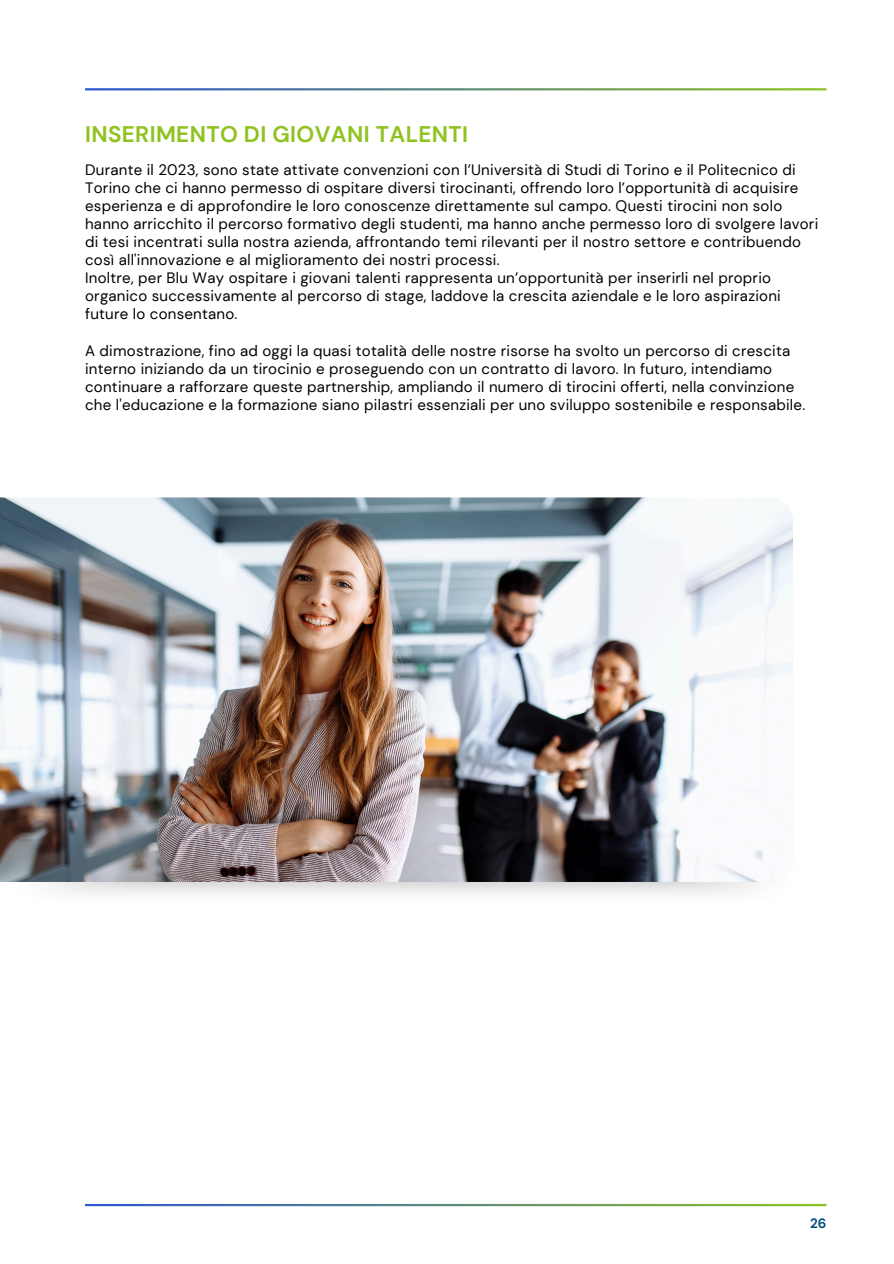
<style>
.page{position:relative;width:894px;height:1264px;background:#fff}
.page>*{position:absolute;margin:0;border:0;box-sizing:border-box;transform-origin:0 0}
.t1{font:700 22.5px "DM Sans";letter-spacing:.015em;color:#90c221}
.t2{font:15px/18px "DM Sans";letter-spacing:.015em;color:#000}
.t3{font:700 13.5px "DM Sans";color:#004c7f}
</style>
<div class="page">
<img style="left:0;top:497px;width:792px;height:385px">
<p class="t1" style="left:85px;top:120px;width:384px">INSERIMENTO DI GIOVANI TALENTI</p>
<p class="t2" style="left:85px;top:161px;width:734px">Durante il 2023, sono state attivate convenzioni con l’Università di Studi di Torino e il Politecnico di Torino che ci hanno permesso di ospitare diversi tirocinanti, offrendo loro l’opportunità di acquisire esperienza e di approfondire le loro conoscenze direttamente sul campo. Questi tirocini non solo hanno arricchito il percorso formativo degli studenti, ma hanno anche permesso loro di svolgere lavori di tesi incentrati sulla nostra azienda, affrontando temi rilevanti per il nostro settore e contribuendo così all'innovazione e al miglioramento dei nostri processi.</p>
<p class="t2" style="left:85px;top:269px;width:687px">Inoltre, per Blu Way ospitare i giovani talenti rappresenta un’opportunità per inserirli nel proprio</p>
<p class="t2" style="left:85px;top:287px;width:697px">organico successivamente al percorso di stage, laddove la crescita aziendale e le loro aspirazioni</p>
<p class="t2" style="left:85px;top:305px;width:154px">future lo consentano.</p>
<p class="t2" style="left:85px;top:341px;width:706px">A dimostrazione, fino ad oggi la quasi totalità delle nostre risorse ha svolto un percorso di crescita</p>
<p class="t2" style="left:85px;top:359px;width:721px">interno iniziando da un tirocinio e proseguendo con un contratto di lavoro. In futuro, intendiamo continuare a rafforzare queste partnership, ampliando il numero di tirocini offerti, nella convinzione che l'educazione e la formazione siano pilastri essenziali per uno sviluppo sostenibile e responsabile.</p>
<p class="t3" style="left:809px;top:1214px;width:18px">26</p>
</div>
